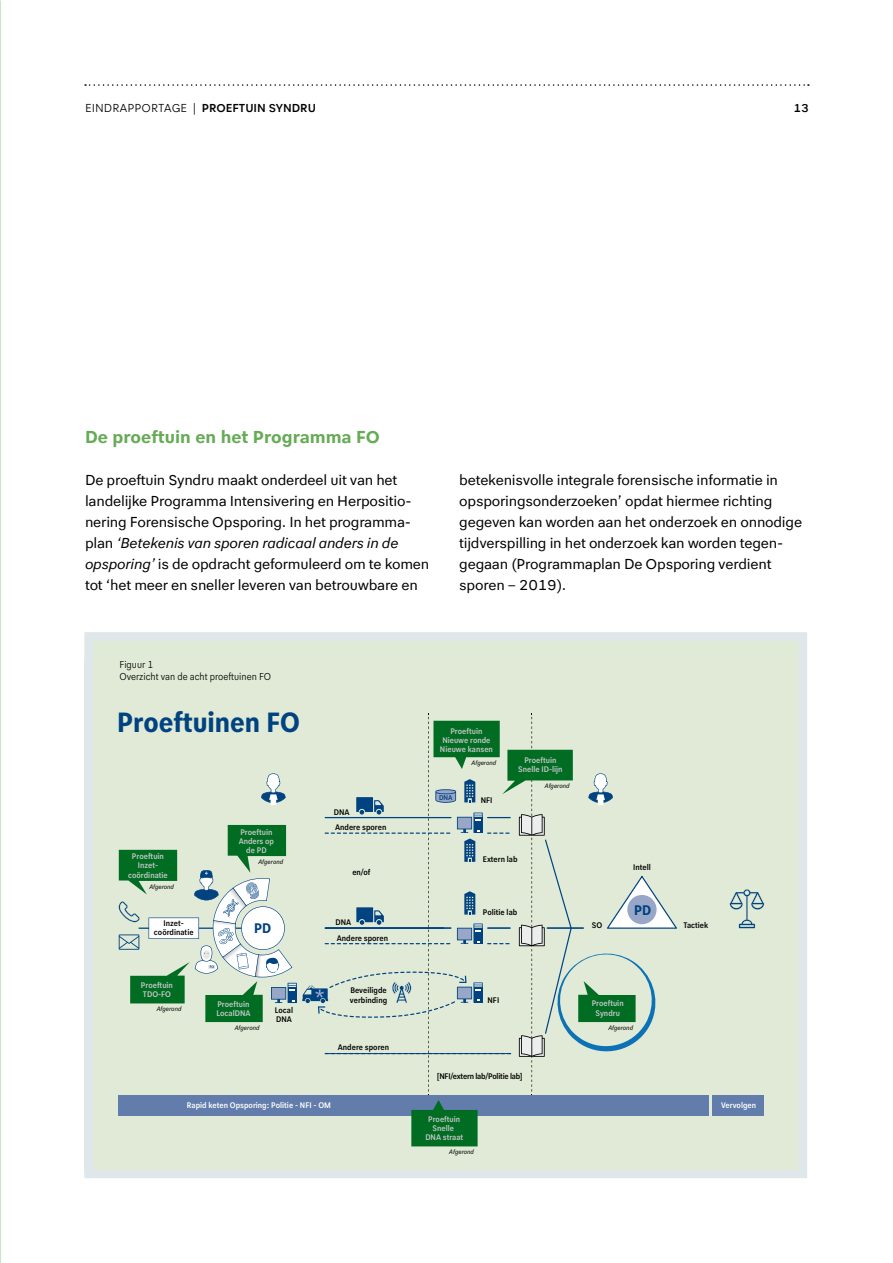
<style>
.page{position:relative;width:893px;height:1263px;background:#fff}
.page>*{position:absolute;margin:0;border:0;box-sizing:border-box;transform-origin:0 0}
.t1{font:700 29.1px "Politie Text Cond";color:#004380}
.t2{font:700 18px "Politie Text";color:#66ab55}
.t3{font:15px/21px "Politie Text";letter-spacing:-.015em;color:#000}
.t4{font:700 14.55px "Politie Text Cond";color:#004380}
.t5{font:300 12px "Politie Text";color:#000}
.t6{font:500 12px "Politie Text";color:#000}
.t7{font:300 10.5px/12px "Politie Text Cond";color:#000}
.t8{font:500 8.55px/9.1px "Politie Text Cond";color:#c6c7c8;text-align:center}
.t9{font:500 8.55px/9.1px "Politie Text Cond";color:#000}
.t10{font:500 8.55px "Politie Text Cond";color:#fff}
.t11{font:500 8.55px "Politie Text Cond";letter-spacing:-.025em;color:#000}
.t12{font:500 7.35px "Politie Text Cond";color:#004380}
.t13{font:italic 6.75px "Politie Text Cond";color:#000}
.s1{font-weight:500}
.s2{font-style:italic}
</style>
<div class="page">
<svg style="left:85px;top:84px;width:724px;height:2px"></svg>
<div style="left:89px;top:636px;width:714px;height:538px;background:#dfebd6"></div>
<div style="left:712px;top:1095px;width:52px;height:20px;background:#627dab"></div>
<div style="left:119px;top:1095px;width:590px;height:20px;background:#627dab"></div>
<svg style="left:730px;top:889px;width:34px;height:39px"></svg>
<div style="left:84px;top:632px;width:723px;height:546px;border:9px solid #e0e7eb"></div>
<svg style="left:118px;top:713px;width:559px;height:433px"></svg>
<p class="t5" style="left:85px;top:101px;width:232px">EINDRAPPORTAGE | <span class="s1">PROEFTUIN SYNDRU</span></p>
<p class="t6" style="left:793px;top:101px;width:17px">13</p>
<p class="t2" style="left:85px;top:426px;width:296px">De proeftuin en het Programma FO</p>
<p class="t3" style="left:85px;top:469px;width:346px">De proeftuin Syndru maakt onderdeel uit van het landelijke Programma Intensivering en Herpositio&shy;nering Forensische Opsporing. In het programma&shy;plan <span class="s2">‘Betekenis van sporen radicaal anders in de opsporing’</span> is de opdracht geformuleerd om te komen tot ‘het meer en sneller leveren van betrouwbare en</p>
<p class="t3" style="left:459px;top:469px;width:344px">betekenisvolle integrale forensische informatie in opsporingsonderzoeken’ opdat hiermee richting gegeven kan worden aan het onderzoek en onnodige tijdverspilling in het onderzoek kan worden tegen&shy;gegaan (Programmaplan De Opsporing verdient sporen – 2019).</p>
<p class="t7" style="left:119px;top:659px;width:153px">Figuur 1<br>Overzicht van de acht proeftuinen FO</p>
<h1 class="t1" style="left:117px;top:705px;width:184px">Proeftuinen FO</h1>
<p class="t8" style="left:128px;top:852px;width:41px">Proeftuin<br>Inzet&shy;coördinatie</p>
<p class="t13" style="left:149px;top:882px;width:26px">Afgerond</p>
<p class="t9" style="left:154px;top:918px;width:41px;text-align:center">Inzet&shy;coördinatie</p>
<p class="t8" style="left:141px;top:980px;width:34px;text-align:left">Proeftuin<br>TDO-FO</p>
<p class="t13" style="left:157px;top:1005px;width:26px">Afgerond</p>
<p class="t8" style="left:239px;top:827px;width:37px">Proeftuin<br>Anders op de PD</p>
<p class="t13" style="left:258px;top:858px;width:26px">Afgerond</p>
<p class="t4" style="left:254px;top:918px;width:19px">PD</p>
<p class="t8" style="left:216px;top:999px;width:36px;text-align:left">Proeftuin<br>LocalDNA</p>
<p class="t13" style="left:235px;top:1024px;width:26px">Afgerond</p>
<p class="t9" style="left:275px;top:1006px;width:20px">Local<br>DNA</p>
<p class="t9" style="left:334px;top:804px;width:54px;line-height:15.6px">DNA<br>Andere sporen</p>
<p class="t9" style="left:352px;top:867px;width:20px">en/of</p>
<p class="t9" style="left:335px;top:914px;width:54px;line-height:15.6px">DNA<br>Andere sporen</p>
<p class="t9" style="left:350px;top:986px;width:39px">Beveiligde verbinding</p>
<p class="t9" style="left:338px;top:1043px;width:53px">Andere sporen</p>
<p class="t8" style="left:440px;top:726px;width:54px">Proeftuin<br>Nieuwe ronde<br>Nieuwe kansen</p>
<p class="t12" style="left:439px;top:793px;width:15px">DNA</p>
<p class="t13" style="left:472px;top:759px;width:26px">Afgerond</p>
<p class="t9" style="left:481px;top:795px;width:13px">NFI</p>
<p class="t8" style="left:518px;top:755px;width:46px">Proeftuin<br>Snelle ID-lijn</p>
<p class="t13" style="left:545px;top:782px;width:26px">Afgerond</p>
<p class="t9" style="left:483px;top:854px;width:36px">Extern lab</p>
<p class="t9" style="left:483px;top:907px;width:36px">Politie lab</p>
<p class="t9" style="left:633px;top:863px;width:19px">Intell</p>
<p class="t4" style="left:634px;top:901px;width:19px">PD</p>
<p class="t9" style="left:592px;top:920px;width:12px">SO</p>
<p class="t9" style="left:683px;top:920px;width:26px">Tactiek</p>
<p class="t9" style="left:488px;top:995px;width:13px">NFI</p>
<p class="t11" style="left:437px;top:1071px;width:87px">[NFI/extern lab/Politie lab]</p>
<p class="t8" style="left:592px;top:999px;width:34px">Proeftuin<br>Syndru</p>
<p class="t13" style="left:608px;top:1024px;width:26px">Afgerond</p>
<p class="t10" style="left:187px;top:1100px;width:145px">Rapid keten Opsporing: Politie - NFI - OM</p>
<p class="t10" style="left:721px;top:1100px;width:36px">Vervolgen</p>
<p class="t8" style="left:425px;top:1114px;width:39px">Proeftuin<br>Snelle<br>DNA straat</p>
<p class="t13" style="left:449px;top:1148px;width:26px">Afgerond</p>
</div>
